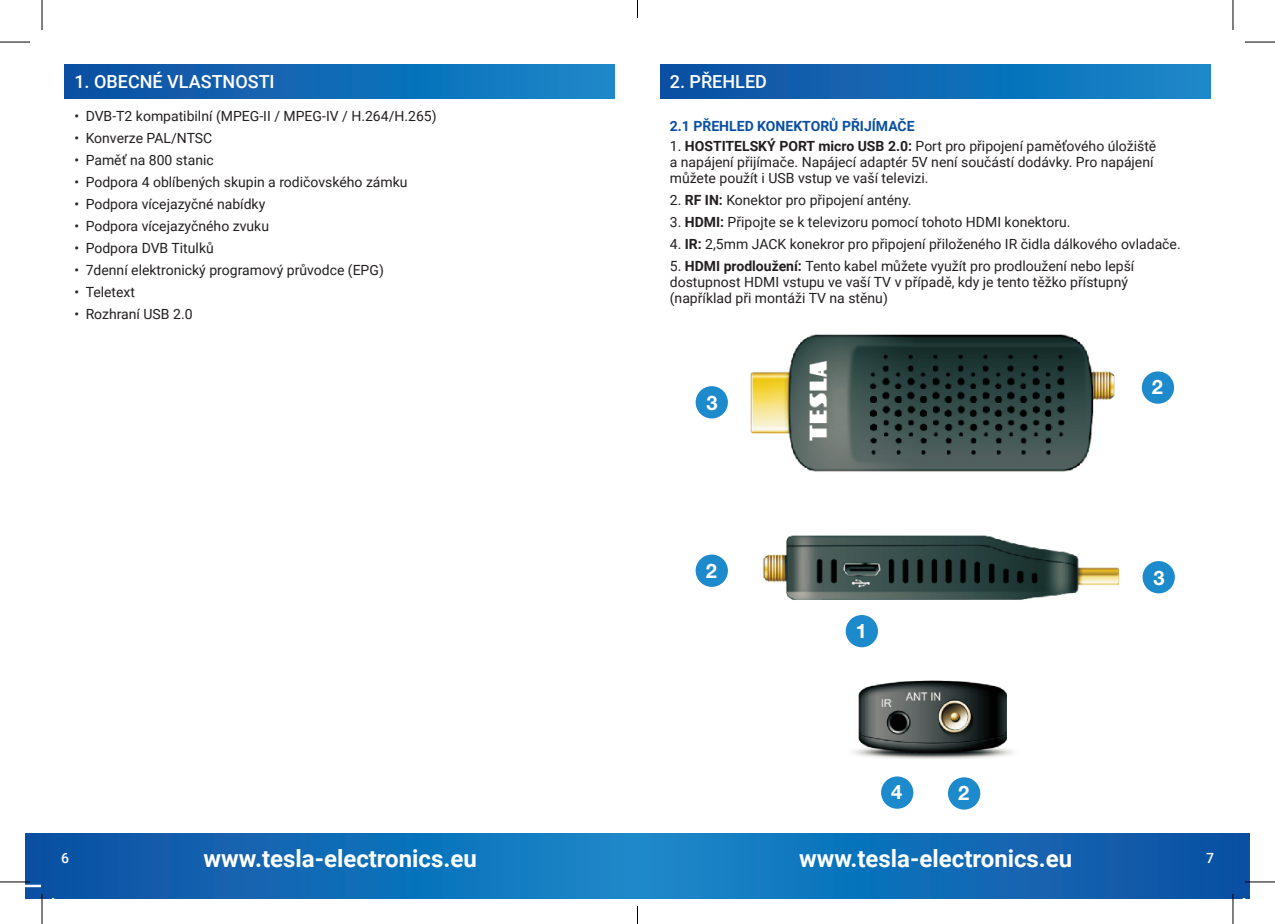
<style>
.page{position:relative;width:1275px;height:924px;background:#fff}
.page>*{position:absolute;margin:0;border:0;box-sizing:border-box;transform-origin:0 0}
.t1{font:700 24px "Roboto";color:#fff}
.t2{font:700 20px "Helvetica Neue LT Pro";color:#fff}
.t3{font:500 18px "Roboto";color:#fff}
.TEXT-STANDART{font:14px/16px "Roboto";color:#231f20}
.H2-TEXT{font:700 14px "Roboto";color:#0a4fa2}
.TEXT-STANDART-2{font:500 14px "Roboto";color:#fff}
.s1{font-weight:700}
</style>
<div class="page">
<img style="left:853px;top:680px;width:160px;height:79px">
<img style="left:763px;top:535px;width:357px;height:65px">
<img style="left:750px;top:334px;width:365px;height:138px">
<div style="left:25px;top:832px;width:612px;height:66px;background:linear-gradient(to right,#0d4fa2,#1688c9)"></div>
<div style="left:65px;top:65px;width:550px;height:33px;background:linear-gradient(to right,#0c4fa2,#1688c9)"></div>
<div style="left:637px;top:832px;width:613px;height:66px;background:linear-gradient(to right,#1688ca,#0c4fa2)"></div>
<div style="left:660px;top:65px;width:550px;height:33px;background:linear-gradient(to right,#0c4fa2,#1688c9)"></div>
<div style="left:845px;top:614px;width:33px;height:33px;background:#1d8acb;border-radius:50%"></div>
<div style="left:1141px;top:371px;width:33px;height:32px;background:#1d8acb;border-radius:50%"></div>
<div style="left:695px;top:554px;width:33px;height:32px;background:#1d8acb;border-radius:50%"></div>
<div style="left:948px;top:777px;width:32px;height:32px;background:#1d8acb;border-radius:50%"></div>
<div style="left:695px;top:386px;width:33px;height:32px;background:#1d8acb;border-radius:50%"></div>
<div style="left:1142px;top:561px;width:32px;height:32px;background:#1d8acb;border-radius:50%"></div>
<div style="left:881px;top:776px;width:32px;height:32px;background:#1d8acb;border-radius:50%"></div>
<hr style="left:11px;top:884px;width:30px;height:2px;background:#fff">
<hr style="left:52px;top:897px;width:2px;height:26px;background:#fff">
<hr style="left:1242px;top:897px;width:3px;height:26px;background:#fff">
<hr style="left:0;top:42px;width:30px;height:1px;background:#000">
<hr style="left:1245px;top:42px;width:30px;height:1px;background:#000">
<hr style="left:0;top:881px;width:30px;height:1px;background:#000">
<hr style="left:1245px;top:881px;width:30px;height:1px;background:#000">
<hr style="left:42px;top:0;width:1px;height:30px;background:#000">
<hr style="left:42px;top:893px;width:1px;height:30px;background:#000">
<hr style="left:1232px;top:0;width:1px;height:30px;background:#000">
<hr style="left:1232px;top:893px;width:1px;height:30px;background:#000">
<svg style="left:637px;top:0;width:1px;height:18px"></svg>
<svg style="left:637px;top:905px;width:1px;height:18px"></svg>
<p class="t3" style="left:74px;top:69px;width:202px">1. OBECNÉ VLASTNOSTI</p>
<p class="TEXT-STANDART" style="left:74px;top:107px;width:364px">• DVB-T2 kompatibilní (MPEG-II / MPEG-IV / H.264/H.265)</p>
<p class="TEXT-STANDART" style="left:74px;top:129px;width:139px">• Konverze PAL/NTSC</p>
<p class="TEXT-STANDART" style="left:74px;top:151px;width:141px">• Paměť na 800 stanic</p>
<p class="TEXT-STANDART" style="left:74px;top:173px;width:335px">• Podpora 4 oblíbených skupin a rodičovského zámku</p>
<p class="TEXT-STANDART" style="left:74px;top:195px;width:192px">• Podpora vícejazyčné nabídky</p>
<p class="TEXT-STANDART" style="left:74px;top:217px;width:196px">• Podpora vícejazyčného zvuku</p>
<p class="TEXT-STANDART" style="left:74px;top:239px;width:141px">• Podpora DVB Titulků</p>
<p class="TEXT-STANDART" style="left:74px;top:261px;width:311px">• 7denní elektronický programový průvodce (EPG)</p>
<p class="TEXT-STANDART" style="left:74px;top:283px;width:62px">• Teletext</p>
<p class="TEXT-STANDART" style="left:74px;top:305px;width:120px">• Rozhraní USB 2.0</p>
<p class="TEXT-STANDART-2" style="left:61px;top:848px;width:9px">6</p>
<p class="t1" style="left:204px;top:841px;width:275px">www.tesla-electronics.eu</p>
<p class="t3" style="left:670px;top:69px;width:99px">2. PŘEHLED</p>
<p class="H2-TEXT" style="left:670px;top:116px;width:246px">2.1 PŘEHLED KONEKTORŮ PŘIJÍMAČE</p>
<p class="TEXT-STANDART" style="left:670px;top:137px;width:488px">1. <span class="s1">HOSTITELSKÝ PORT micro USB 2.0:</span> Port pro připojení paměťového úložiště a napájení přijímače. Napájecí adaptér 5V není součástí dodávky. Pro napájení můžete použít i USB vstup ve vaší televizi.</p>
<p class="TEXT-STANDART" style="left:670px;top:191px;width:243px">2. <span class="s1">RF IN:</span> Konektor pro připojení antény.</p>
<p class="TEXT-STANDART" style="left:670px;top:213px;width:402px">3. <span class="s1">HDMI:</span> Připojte se k televizoru pomocí tohoto HDMI konektoru.</p>
<p class="TEXT-STANDART" style="left:670px;top:235px;width:512px">4. <span class="s1">IR:</span> 2,5mm JACK konekror pro připojení přiloženého IR čidla dálkového ovladače.</p>
<p class="TEXT-STANDART" style="left:670px;top:257px;width:466px">5. <span class="s1">HDMI prodloužení:</span> Tento kabel můžete využít pro prodloužení nebo lepší dostupnost HDMI vstupu ve vaší TV v případě, kdy je tento těžko přístupný (například při montáži TV na stěnu)</p>
<h2 class="t2" style="left:706px;top:390px;width:13px">3</h2>
<h2 class="t2" style="left:706px;top:557px;width:13px">2</h2>
<h2 class="t2" style="left:1152px;top:375px;width:13px">2</h2>
<h2 class="t2" style="left:856px;top:618px;width:13px">1</h2>
<h2 class="t2" style="left:891px;top:779px;width:13px">4</h2>
<h2 class="t2" style="left:958px;top:780px;width:13px">2</h2>
<h2 class="t2" style="left:1153px;top:565px;width:13px">3</h2>
<p class="t1" style="left:799px;top:841px;width:275px">www.tesla-electronics.eu</p>
<p class="TEXT-STANDART-2" style="left:1206px;top:848px;width:9px">7</p>
</div>
